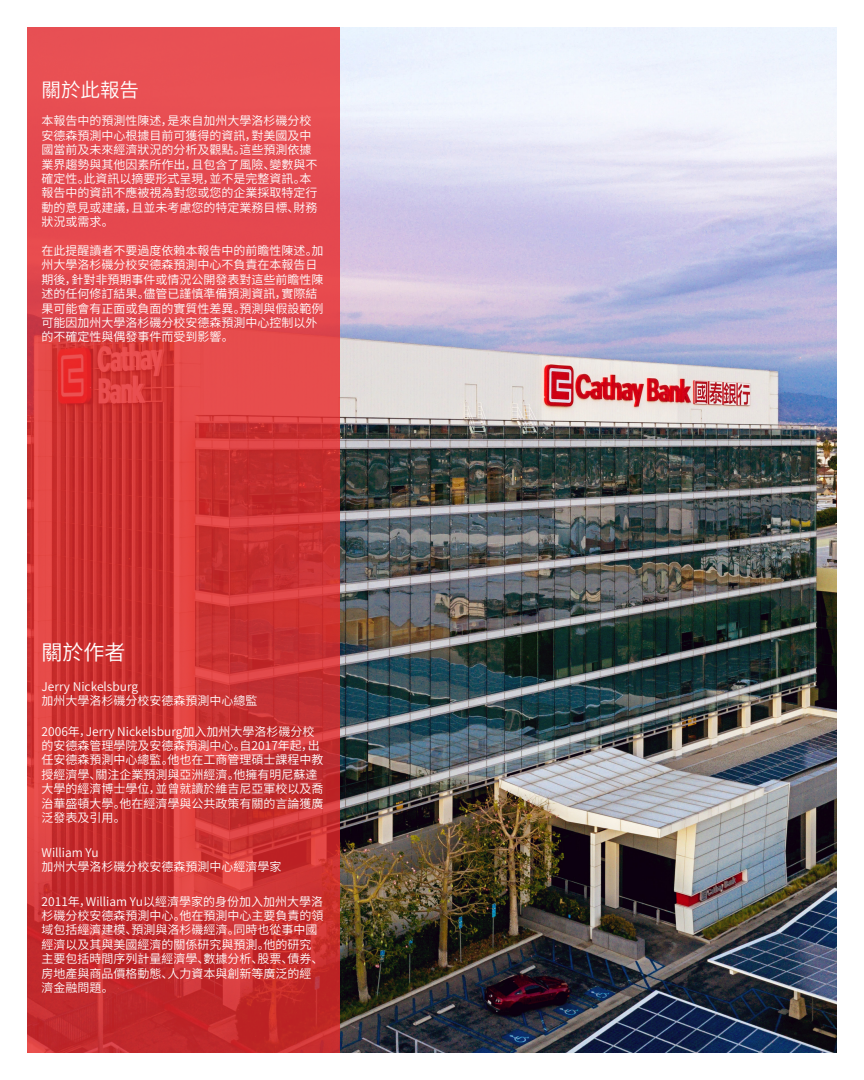
<style>
.page{position:relative;width:864px;height:1080px;background:#fff}
.page>*{position:absolute;margin:0;border:0;box-sizing:border-box;transform-origin:0 0}
.Minor{font:21px "Source Han Sans CN";color:#fff}
.Minor-2{font:19.5px "Source Han Sans CN";color:#fff}
.bio{font:12px/14.4px "Source Han Sans CN";color:#fff}
.Minor-3{font:12px/14.4px "Source Han Sans CN";color:#fff}
.Body{font:12px "Source Han Sans CN";color:#fff}
</style>
<div class="page">
<img style="left:339px;top:27px;width:498px;height:1026px">
<svg style="left:27px;top:27px;width:312px;height:1026px;background:#d53b3c"></svg>
<p class="Minor-2" style="left:42px;top:78px;width:99px">關於此報告</p>
<p class="Minor-3" style="left:42px;top:114px;width:278px">本報告中的預測性陳述，是來自加州大學洛杉磯分校安德森預測中心根據目前可獲得的資訊，對美國及中國當前及未來經濟狀況的分析及觀點。這些預測依據業界趨勢與其他因素所作出，且包含了風險、變數與不確定性。此資訊以摘要形式呈現，並不是完整資訊。本報告中的資訊不應被視為對您或您的企業採取特定行動的意見或建議，且並未考慮您的特定業務目標、財務狀況或需求。</p>
<p class="Minor-3" style="left:42px;top:244px;width:284px">在此提醒讀者不要過度依賴本報告中的前瞻性陳述。加州大學洛杉磯分校安德森預測中心不負責在本報告日期後，針對非預期事件或情況公開發表對這些前瞻性陳述的任何修訂結果。儘管已謹慎準備預測資訊，實際結果可能會有正面或負面的實質性差異。預測與假設範例可能因加州大學洛杉磯分校安德森預測中心控制以外的不確定性與偶發事件而受到影響。</p>
<p class="Minor" style="left:42px;top:640px;width:86px">關於作者</p>
<p class="Body" style="left:42px;top:679px;width:98px">Jerry Nickelsburg</p>
<p class="Body" style="left:42px;top:694px;width:218px">加州大學洛杉磯分校安德森預測中心總監</p>
<p class="bio" style="left:42px;top:724px;width:284px">2006年，Jerry Nickelsburg加入加州大學洛杉磯分校的安德森管理學院及安德森預測中心。自2017年起，出任安德森預測中心總監。他也在工商管理碩士課程中教授經濟學、關注企業預測與亞洲經濟。他擁有明尼蘇達大學的經濟博士學位，並曾就讀於維吉尼亞軍校以及喬治華盛頓大學。他在經濟學與公共政策有關的言論獲廣泛發表及引用。</p>
<p class="bio" style="left:42px;top:845px;width:59px">William Yu</p>
<p class="bio" style="left:42px;top:860px;width:242px">加州大學洛杉磯分校安德森預測中心經濟學家</p>
<p class="bio" style="left:42px;top:894px;width:284px">2011年，William Yu以經濟學家的身份加入加州大學洛杉磯分校安德森預測中心。他在預測中心主要負責的領域包括經濟建模、預測與洛杉磯經濟。同時也從事中國經濟以及其與美國經濟的關係研究與預測。他的研究主要包括時間序列計量經濟學、數據分析、股票、債券、房地產與商品價格動態、人力資本與創新等廣泛的經濟金融問題。</p>
</div>
